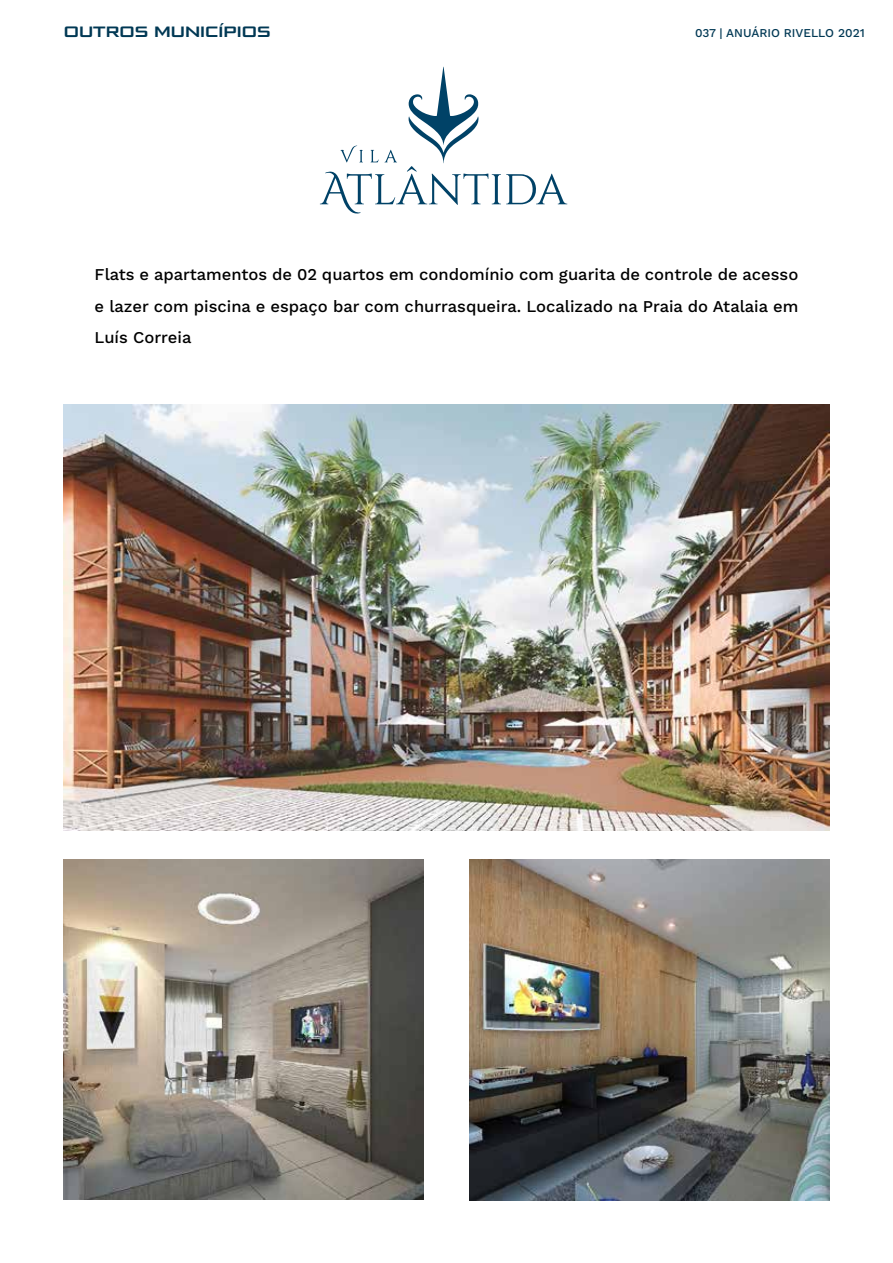
<style>
.page{position:relative;width:893px;height:1263px;background:#fff}
.page>*{position:absolute;margin:0;border:0;box-sizing:border-box;transform-origin:0 0}
.t1{font:500 16.5px/31.5px "Work Sans";color:#000;text-align:justify}
.t2{font:700 15px "Bunken Tech Sans SC Wide W01";color:#003854}
.t3{font:500 12px "Work Sans";color:#003854}
</style>
<div class="page">
<img style="left:64px;top:859px;width:359px;height:341px">
<img style="left:470px;top:859px;width:359px;height:341px">
<img style="left:64px;top:404px;width:765px;height:426px">
<svg style="left:320px;top:67px;width:247px;height:147px"></svg>
<p class="t2" style="left:64px;top:23px;width:208px">OUTROS MUNICÍPIOS</p>
<p class="t3" style="left:695px;top:26px;width:171px">037 | ANUÁRIO RIVELLO 2021</p>
<p class="t1" style="left:95px;top:260px;width:705px">Flats e apartamentos de 02 quartos em condomínio com guarita de controle de acesso e lazer com piscina e espaço bar com churrasqueira. Localizado na Praia do Atalaia em Luís Correia</p>
</div>
